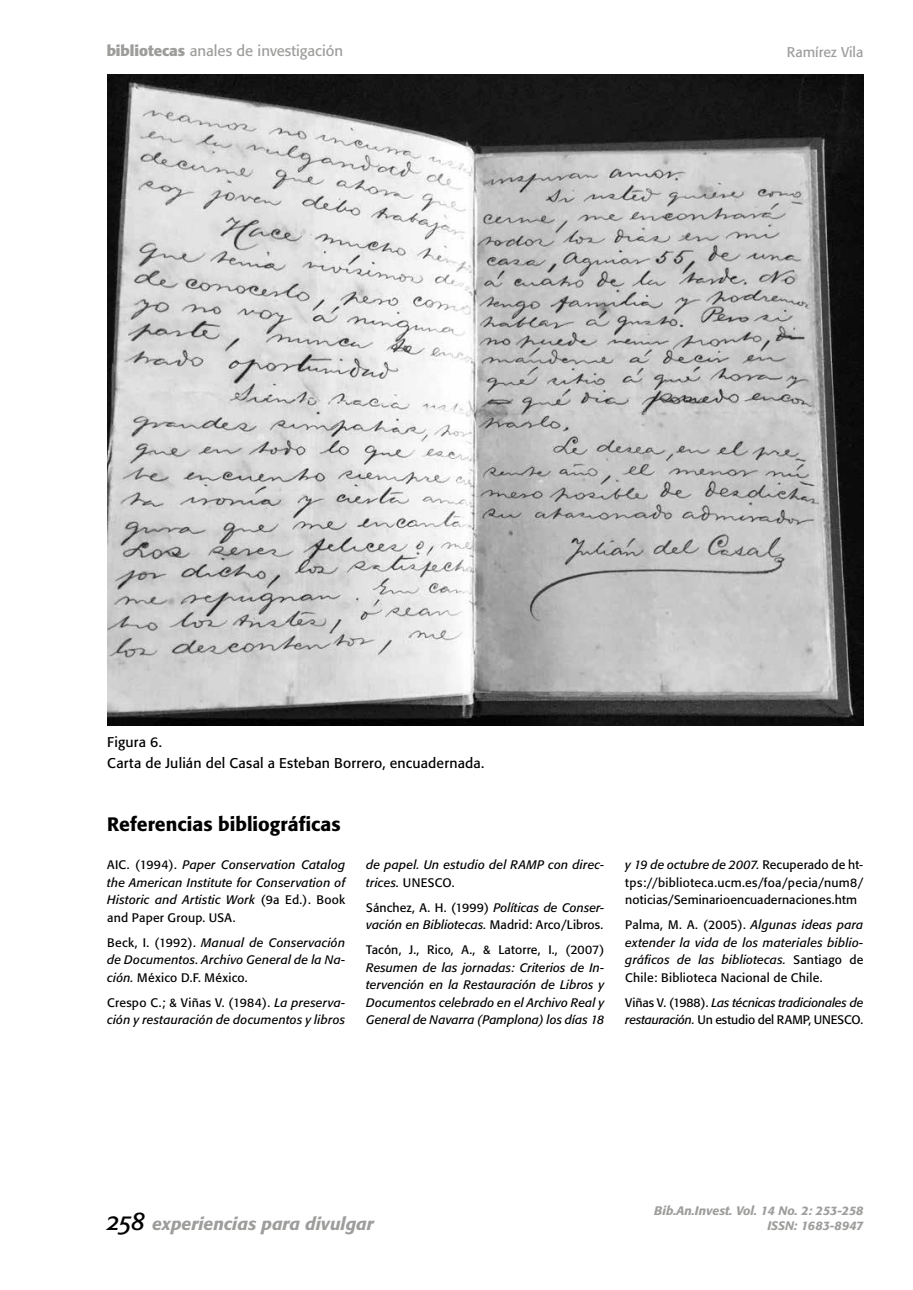
<style>
.page{position:relative;width:913px;height:1290px;background:#fff}
.page>*{position:absolute;margin:0;border:0;box-sizing:border-box;transform-origin:0 0}
.t1{font:500 19.25px "Formata";color:#000}
.t2{font:italic 500 17.5px "Formata";color:#9d9d9c}
.t3{font:14.88px "Formata";color:#9d9d9c}
.t4{font:14px/21px "Formata";letter-spacing:.015em;color:#000}
.t5{font:14px "Formata";color:#9d9d9c}
.t6{font:italic 12.25px/17.5px "Formata";letter-spacing:.015em;color:#000;text-align:justify}
.t7{font:12.25px/17.5px "Formata";letter-spacing:.01em;color:#000;text-align:justify}
.t8{font:italic 12.25px/17.5px "Formata";letter-spacing:-.015em;color:#000}
.t9{font:italic 500 12.25px "Formata";color:#9d9d9c}
.s1{font-weight:700}
.s2{font-style:normal}
.s3{font-style:italic}
</style>
<div class="page">
<img style="left:107px;top:74px;width:756px;height:651px">
<p class="t3" style="left:107px;top:42px;width:238px"><span class="s1">bibliotecas</span> anales de investigación</p>
<p class="t5" style="left:787px;top:43px;width:78px">Ramírez Vila</p>
<p class="t4" style="left:107px;top:731px;width:379px">Figura 6.<br>Carta de Julián del Casal a Esteban Borrero, encuadernada.</p>
<h1 class="t1" style="left:107px;top:812px;width:235px">Referencias bibliográficas</h1>
<p class="t6" style="left:107px;top:856px;width:240px"><span class="s2">AIC. (1994).</span> Paper Conservation Catalog the American Institute for Conservation of Historic and Artistic Work <span class="s2">(9a Ed.). Book and Paper Group. USA.</span></p>
<p class="t6" style="left:107px;top:933px;width:240px"><span class="s2">Beck, I. (1992).</span> Manual de Conservación de Documentos. Archivo General de la Na&shy;ción. <span class="s2">México D.F. México.</span></p>
<p class="t6" style="left:107px;top:993px;width:240px"><span class="s2">Crespo C.; &amp; Viñas V. (1984).</span> La preserva&shy;ción y restauración de documentos y libros</p>
<p class="t6" style="left:366px;top:856px;width:239px">de papel. Un estudio del RAMP con direc&shy;trices. <span class="s2">UNESCO.</span></p>
<p class="t6" style="left:366px;top:898px;width:239px"><span class="s2">Sánchez, A. H. (1999)</span> Políticas de Conser&shy;vación en Bibliotecas. <span class="s2">Madrid: Arco/Libros.</span></p>
<p class="t7" style="left:366px;top:941px;width:239px">Tacón, J., Rico, A., &amp; Latorre, I., (2007)</p>
<p class="t6" style="left:366px;top:958px;width:240px">Resumen de las jornadas: Criterios de In&shy;tervención en la Restauración de Libros y Documentos celebrado en el Archivo Real y General de Navarra (Pamplona) los días 18</p>
<p class="t7" style="left:625px;top:856px;width:240px"><span class="s3">y 19 de octubre de 2007.</span> Recuperado de ht&shy;tps://biblioteca.ucm.es/foa/pecia/num8/ noticias/Seminarioencuadernaciones.htm</p>
<p class="t6" style="left:625px;top:916px;width:240px"><span class="s2">Palma, M. A. (2005).</span> Algunas ideas para extender la vida de los materiales biblio&shy;gráficos de las bibliotecas. <span class="s2">Santiago de Chile: Biblioteca Nacional de Chile.</span></p>
<p class="t8" style="left:625px;top:994px;width:240px"><span class="s2">Viñas V. (1988).</span> Las técnicas tradicionales de restauración. <span class="s2">Un estudio del RAMP, UNESCO.</span></p>
<p class="t9" style="left:654px;top:1203px;width:211px">Bib.An.Invest. Vol. 14 No. 2: 253-258</p>
<h2 class="t2" style="left:152px;top:1213px;width:223px">experiencias para divulgar</h2>
<p class="t9" style="left:767px;top:1218px;width:97px">ISSN: 1683-8947</p>
</div>
